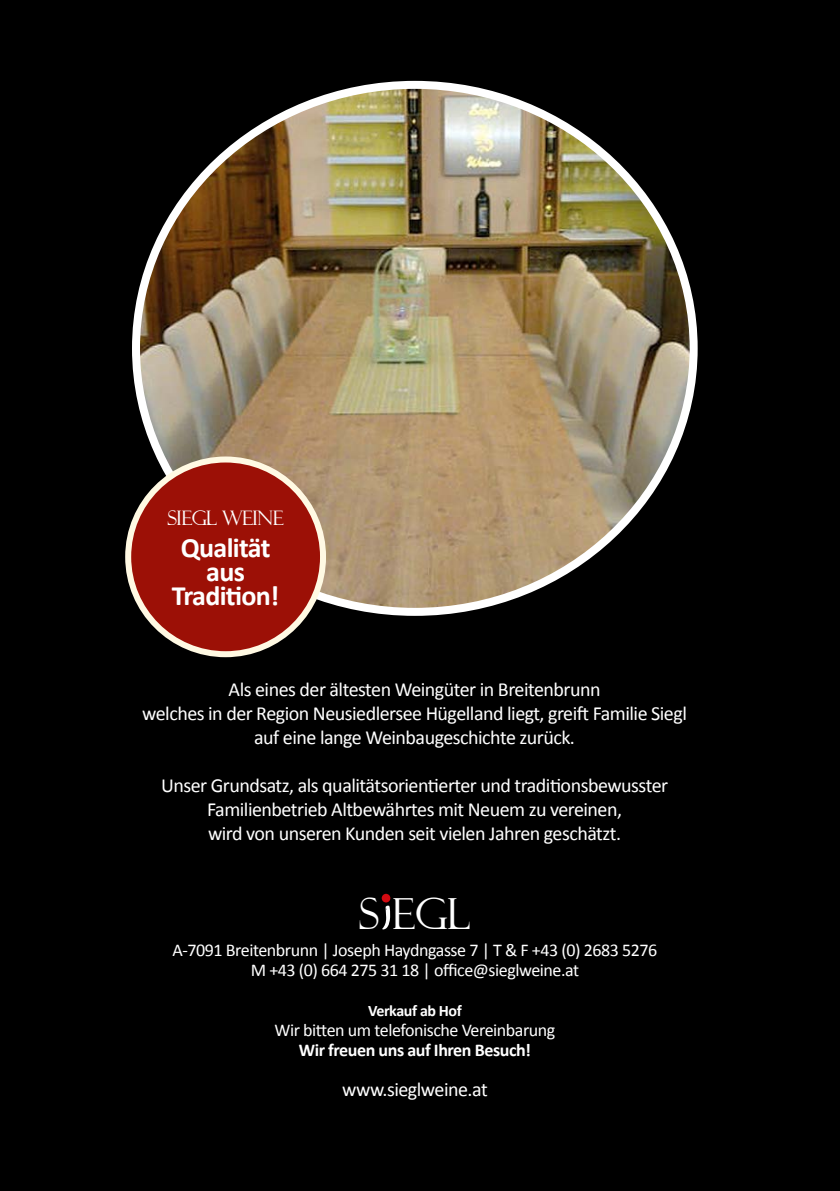
<style>
.page{position:relative;width:840px;height:1191px;background:#fff}
.page>*{position:absolute;margin:0;border:0;box-sizing:border-box;transform-origin:0 0}
.t1{font:43px "Felix Titling";color:#fff}
.t2{font:700 28px/24px "Calibri";letter-spacing:-.025em;color:#fff;text-align:center}
.t3{font:20px/24px "Calibri";letter-spacing:-.025em;color:#fff;text-align:center}
.t4{font:20px "Felix Titling";letter-spacing:-.025em;color:#fff}
.t5{font:18px/20px "Calibri";letter-spacing:-.025em;color:#fff;text-align:center}
.t6{font:700 18px "Calibri";letter-spacing:-.025em;color:#fff}
.t7{font:700 16px "Calibri";letter-spacing:-.025em;color:#fff}
</style>
<div class="page">
<div style="left:0;top:0;width:839px;height:1191px;background:#000"></div>
<img style="left:136px;top:85px;width:557px;height:527px">
<div style="left:128px;top:459px;width:195px;height:195px;background:#9c1006;border-radius:50%"></div>
<div style="left:125px;top:456px;width:201px;height:201px;border:6px solid #fff9e3;border-radius:50%"></div>
<svg style="left:381px;top:893px;width:9px;height:9px"></svg>
<p class="t4" style="left:167px;top:507px;width:118px">SIEGL WEINE</p>
<h2 class="t2" style="left:172px;top:536px;width:109px">Qualität aus<br>Tradition!</h2>
<p class="t3" style="left:142px;top:677px;width:546px">Als eines der ältesten Weingüter in Breitenbrunn<br>welches in der Region Neusiedlersee Hügelland liegt, greift Familie Siegl auf eine lange Weinbaugeschichte zurück.</p>
<p class="t3" style="left:161px;top:773px;width:508px">Unser Grundsatz, als qualitätsorientierter und traditionsbewusster<br>Familienbetrieb Altbewährtes mit Neuem zu vereinen,<br>wird von unseren Kunden seit vielen Jahren geschätzt.</p>
<h1 class="t1" style="left:359px;top:889px;width:114px">S EGL</h1>
<p class="t5" style="left:172px;top:940px;width:486px">A-7091 Breitenbrunn | Joseph Haydngasse 7 | T &amp; F +43 (0) 2683 5276<br>M +43 (0) 664 275 31 18 | office@sieglweine.at</p>
<p class="t7" style="left:368px;top:1000px;width:95px">Verkauf ab Hof</p>
<p class="t5" style="left:274px;top:1020px;width:282px">Wir bitten um telefonische Vereinbarung</p>
<p class="t6" style="left:299px;top:1038px;width:234px">Wir freuen uns auf Ihren Besuch!</p>
<p class="t3" style="left:342px;top:1077px;width:147px">www.sieglweine.at</p>
</div>
